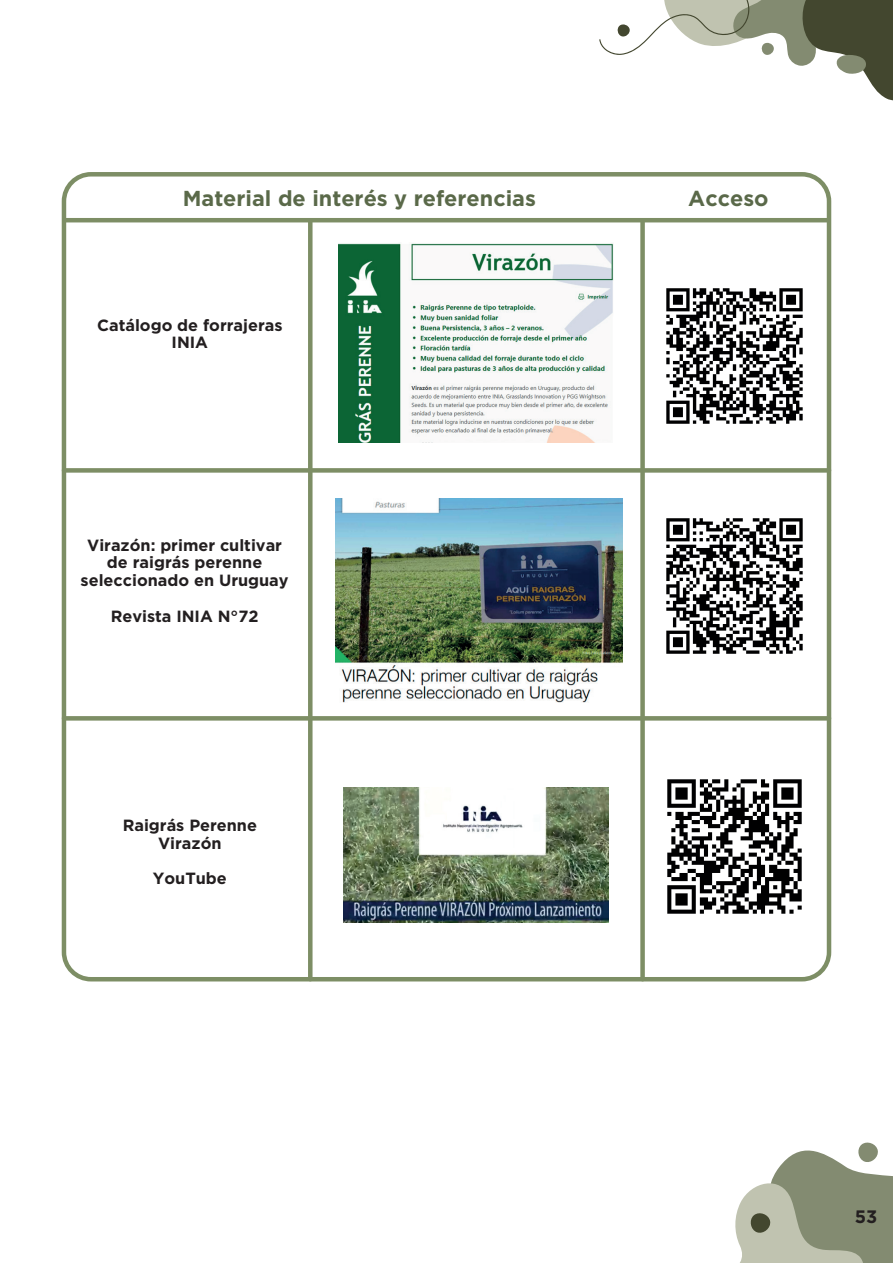
<style>
.page{position:relative;width:893px;height:1263px;background:#fff}
.page>*{position:absolute;margin:0;border:0;box-sizing:border-box;transform-origin:0 0}
.t1{font:700 21.6px "Gotham";color:#5a6949}
.t2{font:700 18px "Gotham";color:#231f20}
.t3{font:700 16.2px/17.7px "Gotham";color:#231f20;text-align:center}
</style>
<div class="page">
<div style="left:62px;top:172px;width:769px;height:809px;border:4px solid #7d8e65;border-radius:27px"></div>
<hr style="left:65px;top:218px;width:763px;height:4px;background:#7d8e65">
<div style="left:308px;top:220px;width:5px;height:759px;background:#7d8e65"></div>
<div style="left:640px;top:221px;width:5px;height:758px;background:#7d8e65"></div>
<img style="left:339px;top:243px;width:274px;height:200px">
<img style="left:336px;top:498px;width:286px;height:205px">
<img style="left:343px;top:788px;width:265px;height:135px">
<img style="left:666px;top:288px;width:137px;height:136px">
<img style="left:666px;top:518px;width:137px;height:136px">
<img style="left:667px;top:779px;width:135px;height:135px">
<div style="left:64px;top:468px;width:765px;height:5px;background:#7d8e65"></div>
<div style="left:64px;top:716px;width:765px;height:5px;background:#7d8e65"></div>
<svg style="left:735px;top:1142px;width:158px;height:121px"></svg>
<svg style="left:599px;top:0;width:294px;height:101px"></svg>
<h1 class="t1" style="left:183px;top:186px;width:355px">Material de interés y referencias</h1>
<h1 class="t1" style="left:688px;top:186px;width:82px">Acceso</h1>
<p class="t3" style="left:97px;top:316px;width:187px">Catálogo de forrajeras<br>INIA</p>
<p class="t3" style="left:81px;top:536px;width:210px">Virazón: primer cultivar de raigrás perenne seleccionado en Uruguay</p>
<p class="t3" style="left:111px;top:607px;width:149px">Revista INIA N°72</p>
<p class="t3" style="left:123px;top:816px;width:136px">Raigrás Perenne<br>Virazón</p>
<p class="t3" style="left:153px;top:869px;width:76px">YouTube</p>
<p class="t2" style="left:855px;top:1206px;width:24px">53</p>
</div>
